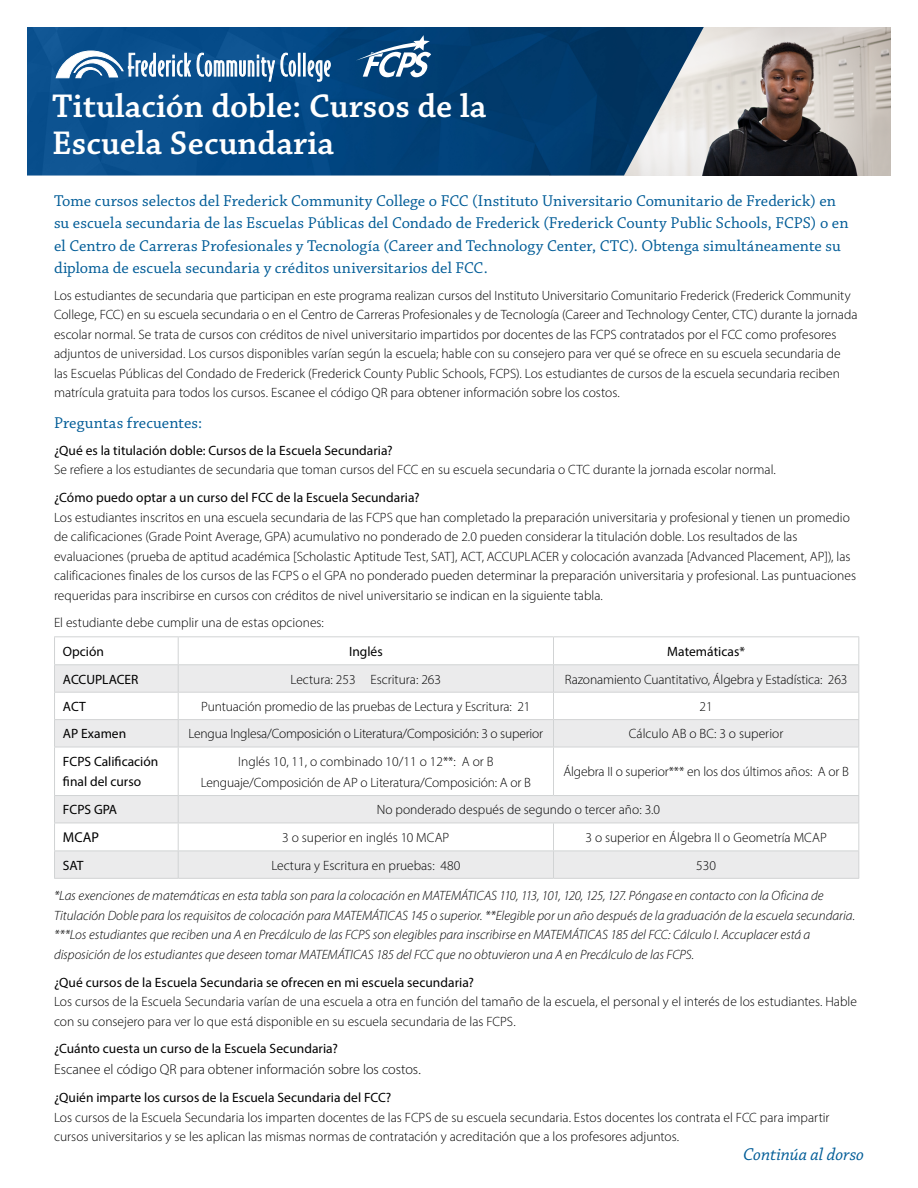
<style>
.page{position:relative;width:918px;height:1188px;background:#fff}
.page>*{position:absolute;margin:0;border:0;box-sizing:border-box;transform-origin:0 0}
.t1{font:600 34.5px/37.5px "Chaparral Pro";color:#fff}
.t2{font:italic 18px "Chaparral Pro";letter-spacing:-.005em;color:#005c97}
.t3{font:16.5px/22.5px "Chaparral Pro";letter-spacing:.005em;color:#005c97}
.t4{font:300 14.25px "Myriad Pro";color:#000}
.t5{font:14.25px "Myriad Pro";color:#000}
.t6{font:300 13.5px/19.5px "Myriad Pro";color:#000}
.t7{font:italic 300 13.5px/19.5px "Myriad Pro";color:#000}
.t8{font:13.5px/20.2px "Myriad Pro";color:#000}
</style>
<div class="page">
<img style="left:704px;top:27px;width:187px;height:149px">
<img style="left:27px;top:27px;width:677px;height:149px">
<svg style="left:56px;top:51px;width:240px;height:31px"></svg>
<div style="left:298px;top:53px;width:3px;height:24px;border:1px solid #fff"></div>
<svg style="left:304px;top:53px;width:27px;height:29px"></svg>
<svg style="left:356px;top:35px;width:75px;height:42px"></svg>
<svg style="left:55px;top:665px;width:803px;height:213px;fill:#ebebec"></svg>
<svg style="left:55px;top:693px;width:803px;height:102px"></svg>
<hr style="left:54px;top:636px;width:124px;height:1px;background:#d1d3d4">
<hr style="left:178px;top:636px;width:376px;height:1px;background:#d1d3d4">
<hr style="left:554px;top:636px;width:305px;height:1px;background:#d1d3d4">
<hr style="left:54px;top:664px;width:124px;height:1px;background:#d1d3d4">
<hr style="left:178px;top:664px;width:376px;height:1px;background:#d1d3d4">
<hr style="left:554px;top:664px;width:305px;height:1px;background:#d1d3d4">
<hr style="left:54px;top:692px;width:124px;height:1px;background:#d1d3d4">
<hr style="left:178px;top:692px;width:376px;height:1px;background:#d1d3d4">
<hr style="left:554px;top:692px;width:305px;height:1px;background:#d1d3d4">
<hr style="left:54px;top:719px;width:124px;height:1px;background:#d1d3d4">
<svg style="left:54px;top:637px;width:1px;height:110px"></svg>
<hr style="left:178px;top:719px;width:376px;height:1px;background:#d1d3d4">
<svg style="left:178px;top:637px;width:1px;height:110px"></svg>
<hr style="left:554px;top:719px;width:305px;height:1px;background:#d1d3d4">
<svg style="left:553px;top:637px;width:1px;height:110px"></svg>
<svg style="left:858px;top:637px;width:1px;height:110px"></svg>
<hr style="left:54px;top:747px;width:124px;height:1px;background:#d1d3d4">
<hr style="left:54px;top:747px;width:1px;height:48px;background:#d1d3d4">
<hr style="left:178px;top:747px;width:376px;height:1px;background:#d1d3d4">
<hr style="left:178px;top:747px;width:1px;height:48px;background:#d1d3d4">
<hr style="left:554px;top:747px;width:305px;height:1px;background:#d1d3d4">
<hr style="left:553px;top:747px;width:1px;height:48px;background:#d1d3d4">
<hr style="left:858px;top:747px;width:1px;height:48px;background:#d1d3d4">
<hr style="left:54px;top:795px;width:124px;height:1px;background:#d1d3d4">
<hr style="left:178px;top:795px;width:376px;height:1px;background:#d1d3d4">
<hr style="left:554px;top:795px;width:305px;height:1px;background:#d1d3d4">
<hr style="left:54px;top:823px;width:124px;height:1px;background:#d1d3d4">
<hr style="left:178px;top:823px;width:376px;height:1px;background:#d1d3d4">
<hr style="left:554px;top:823px;width:305px;height:1px;background:#d1d3d4">
<hr style="left:54px;top:851px;width:124px;height:1px;background:#d1d3d4">
<svg style="left:54px;top:796px;width:1px;height:82px"></svg>
<hr style="left:178px;top:851px;width:376px;height:1px;background:#d1d3d4">
<svg style="left:178px;top:796px;width:1px;height:82px"></svg>
<hr style="left:554px;top:851px;width:305px;height:1px;background:#d1d3d4">
<svg style="left:553px;top:824px;width:1px;height:54px"></svg>
<svg style="left:858px;top:796px;width:1px;height:82px"></svg>
<hr style="left:54px;top:878px;width:124px;height:1px;background:#d1d3d4">
<hr style="left:178px;top:878px;width:376px;height:1px;background:#d1d3d4">
<hr style="left:554px;top:878px;width:305px;height:1px;background:#d1d3d4">
<h1 class="t1" style="left:52px;top:88px;width:436px">Titulación doble: Cursos de la<br>Escuela Secundaria</h1>
<p class="t3" style="left:54px;top:190px;width:796px">Tome cursos selectos del Frederick Community College o FCC (Instituto Universitario Comunitario de Frederick) en su escuela secundaria de las Escuelas Públicas del Condado de Frederick (Frederick County Public Schools, FCPS) o en el Centro de Carreras Profesionales y Tecnología (Career and Technology Center, CTC). Obtenga simultáneamente su diploma de escuela secundaria y créditos universitarios del FCC.</p>
<p class="t6" style="left:54px;top:285px;width:805px">Los estudiantes de secundaria que participan en este programa realizan cursos del Instituto Universitario Comunitario Frederick (Frederick Community College, FCC) en su escuela secundaria o en el Centro de Carreras Profesionales y de Tecnología (Career and Technology Center, CTC) durante la jornada escolar normal. Se trata de cursos con créditos de nivel universitario impartidos por docentes de las FCPS contratados por el FCC como profesores adjuntos de universidad. Los cursos disponibles varían según la escuela; hable con su consejero para ver qué se ofrece en su escuela secundaria de las Escuelas Públicas del Condado de Frederick (Frederick County Public Schools, FCPS). Los estudiantes de cursos de la escuela secundaria reciben matrícula gratuita para todos los cursos. Escanee el código QR para obtener información sobre los costos.</p>
<p class="t3" style="left:54px;top:412px;width:150px">Preguntas frecuentes:</p>
<p class="t8" style="left:54px;top:440px;width:340px">¿Qué es la titulación doble: Cursos de la Escuela Secundaria?</p>
<p class="t6" style="left:54px;top:460px;width:723px">Se refiere a los estudiantes de secundaria que toman cursos del FCC en su escuela secundaria o CTC durante la jornada escolar normal.</p>
<p class="t8" style="left:54px;top:487px;width:367px">¿Cómo puedo optar a un curso del FCC de la Escuela Secundaria?</p>
<p class="t6" style="left:54px;top:507px;width:804px">Los estudiantes inscritos en una escuela secundaria de las FCPS que han completado la preparación universitaria y profesional y tienen un promedio de calificaciones (Grade Point Average, GPA) acumulativo no ponderado de 2.0 pueden considerar la titulación doble. Los resultados de las evaluaciones (prueba de aptitud académica [Scholastic Aptitude Test, SAT], ACT, ACCUPLACER y colocación avanzada [Advanced Placement, AP]), las calificaciones finales de los cursos de las FCPS o el GPA no ponderado pueden determinar la preparación universitaria y profesional. Las puntuaciones requeridas para inscribirse en cursos con créditos de nivel universitario se indican en la siguiente tabla.</p>
<p class="t6" style="left:54px;top:613px;width:271px">El estudiante debe cumplir una de estas opciones:</p>
<p class="t8" style="left:63px;top:641px;width:43px">Opción</p>
<p class="t8" style="left:349px;top:641px;width:35px">Inglés</p>
<p class="t8" style="left:667px;top:641px;width:79px">Matemáticas*</p>
<p class="t8" style="left:63px;top:669px;width:77px">ACCUPLACER</p>
<p class="t6" style="left:291px;top:669px;width:152px">Lectura: 253 Escritura: 263</p>
<p class="t6" style="left:565px;top:669px;width:284px">Razonamiento Cuantitativo, Álgebra y Estadística: 263</p>
<p class="t8" style="left:63px;top:696px;width:24px">ACT</p>
<p class="t6" style="left:201px;top:697px;width:331px">Puntuación promedio de las pruebas de Lectura y Escritura: 21</p>
<p class="t6" style="left:700px;top:697px;width:15px">21</p>
<p class="t8" style="left:63px;top:724px;width:65px">AP Examen</p>
<p class="t6" style="left:189px;top:724px;width:356px">Lengua Inglesa/Composición o Literatura/Composición: 3 o superior</p>
<p class="t6" style="left:629px;top:724px;width:156px">Cálculo AB o BC: 3 o superior</p>
<p class="t8" style="left:63px;top:751px;width:97px">FCPS Calificación final del curso</p>
<p class="t6" style="left:201px;top:751px;width:332px;line-height:21px;text-align:center">Inglés 10, 11, o combinado 10/11 o 12**: A or B<br>Lenguaje/Composición de AP o Literatura/Composición: A or B</p>
<p class="t6" style="left:563px;top:762px;width:287px">Álgebra II o superior*** en los dos últimos años: A or B</p>
<p class="t8" style="left:63px;top:799px;width:56px">FCPS GPA</p>
<p class="t6" style="left:377px;top:800px;width:285px">No ponderado después de segundo o tercer año: 3.0</p>
<p class="t5" style="left:63px;top:829px;width:38px">MCAP</p>
<p class="t6" style="left:282px;top:828px;width:169px">3 o superior en inglés 10 MCAP</p>
<p class="t6" style="left:585px;top:828px;width:243px">3 o superior en Álgebra II o Geometría MCAP</p>
<p class="t8" style="left:63px;top:855px;width:22px">SAT</p>
<p class="t6" style="left:271px;top:855px;width:191px">Lectura y Escritura en pruebas: 480</p>
<p class="t6" style="left:696px;top:855px;width:21px">530</p>
<p class="t7" style="left:54px;top:886px;width:803px">*Las exenciones de matemáticas en esta tabla son para la colocación en MATEMÁTICAS 110, 113, 101, 120, 125, 127. Póngase en contacto con la Oficina de Titulación Doble para los requisitos de colocación para MATEMÁTICAS 145 o superior. **Elegible por un año después de la graduación de la escuela secundaria. ***Los estudiantes que reciben una A en Precálculo de las FCPS son elegibles para inscribirse en MATEMÁTICAS 185 del FCC: Cálculo I. Accuplacer está a disposición de los estudiantes que deseen tomar MATEMÁTICAS 185 del FCC que no obtuvieron una A en Precálculo de las FCPS.</p>
<p class="t8" style="left:54px;top:972px;width:421px">¿Qué cursos de la Escuela Secundaria se ofrecen en mi escuela secundaria?</p>
<p class="t6" style="left:54px;top:992px;width:805px">Los cursos de la Escuela Secundaria varían de una escuela a otra en función del tamaño de la escuela, el personal y el interés de los estudiantes. Hable con su consejero para ver lo que está disponible en su escuela secundaria de las FCPS.</p>
<p class="t8" style="left:54px;top:1038px;width:285px">¿Cuánto cuesta un curso de la Escuela Secundaria?</p>
<p class="t4" style="left:54px;top:1061px;width:368px">Escanee el código QR para obtener información sobre los costos.</p>
<p class="t8" style="left:54px;top:1087px;width:339px">¿Quién imparte los cursos de la Escuela Secundaria del FCC?</p>
<p class="t6" style="left:54px;top:1107px;width:777px">Los cursos de la Escuela Secundaria los imparten docentes de las FCPS de su escuela secundaria. Estos docentes los contrata el FCC para impartir cursos universitarios y se les aplican las mismas normas de contratación y acreditación que a los profesores adjuntos.</p>
<h2 class="t2" style="left:743px;top:1145px;width:123px">Continúa al dorso</h2>
</div>
